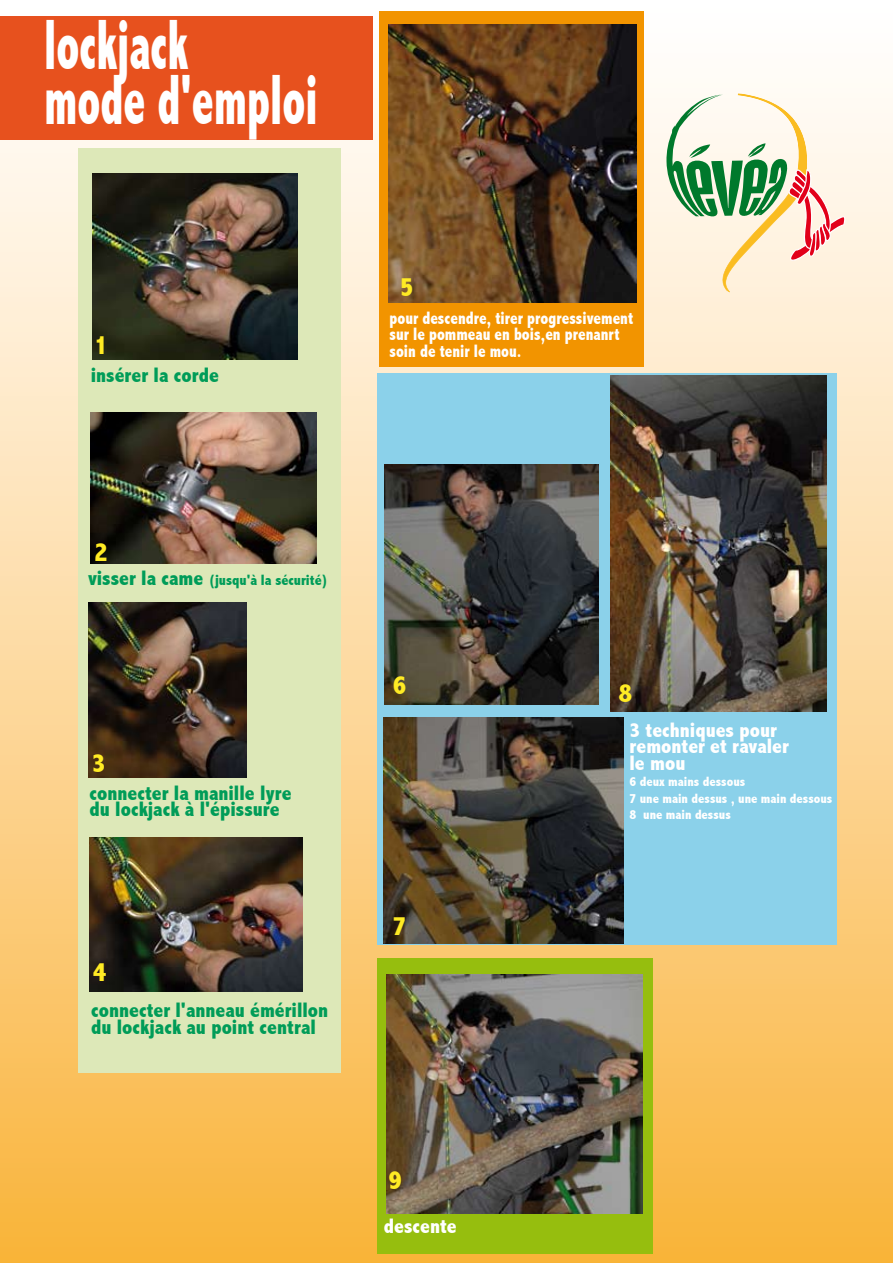
<style>
.page{position:relative;width:893px;height:1263px;background:#fff}
.page>*{position:absolute;margin:0;border:0;box-sizing:border-box;transform-origin:0 0}
.t1{font:800 condensed 71.4px/55.1px "Abadi";color:#fff;scale:.66 1}
.t2{font:800 condensed 27px "Abadi";color:#ffeb24}
.t3{font:800 condensed 21px/16.5px "Abadi";color:#009c58}
.t4{font:800 condensed 21px/16.5px "Abadi";color:#fff}
.t5{font:800 condensed 18px/16.5px "Abadi";color:#fff;scale:.9 1}
.t6{font:800 condensed 15px "Abadi";color:#009c58}
.t7{font:800 condensed 13.5px/16.5px "Abadi";color:#fff}
.s1{font-size:21px}
</style>
<div class="page">
<div style="left:0;top:0;width:893px;height:1263px;background:linear-gradient(to bottom,#fff,#f9b540)"></div>
<div style="left:377px;top:373px;width:459px;height:572px;background:#8bd1ea"></div>
<div style="left:78px;top:149px;width:262px;height:924px;background:#dde8b8"></div>
<div style="left:379px;top:12px;width:265px;height:355px;background:#f29400"></div>
<img style="left:90px;top:412px;width:226px;height:152px">
<img style="left:88px;top:603px;width:158px;height:174px">
<img style="left:93px;top:174px;width:204px;height:185px">
<img style="left:90px;top:837px;width:213px;height:154px">
<img style="left:388px;top:24px;width:249px;height:279px">
<img style="left:385px;top:464px;width:214px;height:241px">
<img style="left:383px;top:718px;width:241px;height:225px">
<img style="left:610px;top:375px;width:217px;height:337px">
<div style="left:377px;top:958px;width:276px;height:296px;background:#96be0e"></div>
<img style="left:387px;top:974px;width:255px;height:239px">
<svg style="left:666px;top:88px;width:180px;height:204px"></svg>
<div style="left:0;top:16px;width:373px;height:124px;background:#e7511e"></div>
<h1 class="t1" style="left:44px;top:18px;width:416px">lockjack<br>mode d'emploi</h1>
<p class="t2" style="left:94px;top:329px;width:15px">1</p>
<p class="t3" style="left:91px;top:367px;width:130px">insérer la corde</p>
<p class="t2" style="left:400px;top:271px;width:15px">5</p>
<p class="t5" style="left:389px;top:310px;width:272px">pour descendre, tirer progressivement sur le pommeau en bois,en prenanrt soin de tenir le mou.</p>
<p class="t2" style="left:94px;top:536px;width:15px">2</p>
<p class="t6" style="left:88px;top:571px;width:241px"><span class="s1">visser la came</span> (jusqu'à la sécurité)</p>
<p class="t2" style="left:92px;top:747px;width:15px">3</p>
<p class="t3" style="left:90px;top:784px;width:203px">connecter la manille lyre du lockjack à l'épissure</p>
<p class="t2" style="left:93px;top:957px;width:15px">4</p>
<p class="t3" style="left:91px;top:1002px;width:239px">connecter l'anneau émérillon du lockjack au point central</p>
<p class="t2" style="left:393px;top:669px;width:15px">6</p>
<p class="t2" style="left:393px;top:910px;width:15px">7</p>
<p class="t2" style="left:388px;top:1164px;width:15px">9</p>
<p class="t4" style="left:384px;top:1217px;width:74px">descente</p>
<p class="t2" style="left:618px;top:677px;width:15px">8</p>
<p class="t4" style="left:629px;top:721px;width:161px">3 techniques pour remonter et ravaler le mou</p>
<p class="t7" style="left:629px;top:773px;width:204px">6 deux mains dessous<br>7 une main dessus , une main dessous<br>8 une main dessus</p>
</div>
